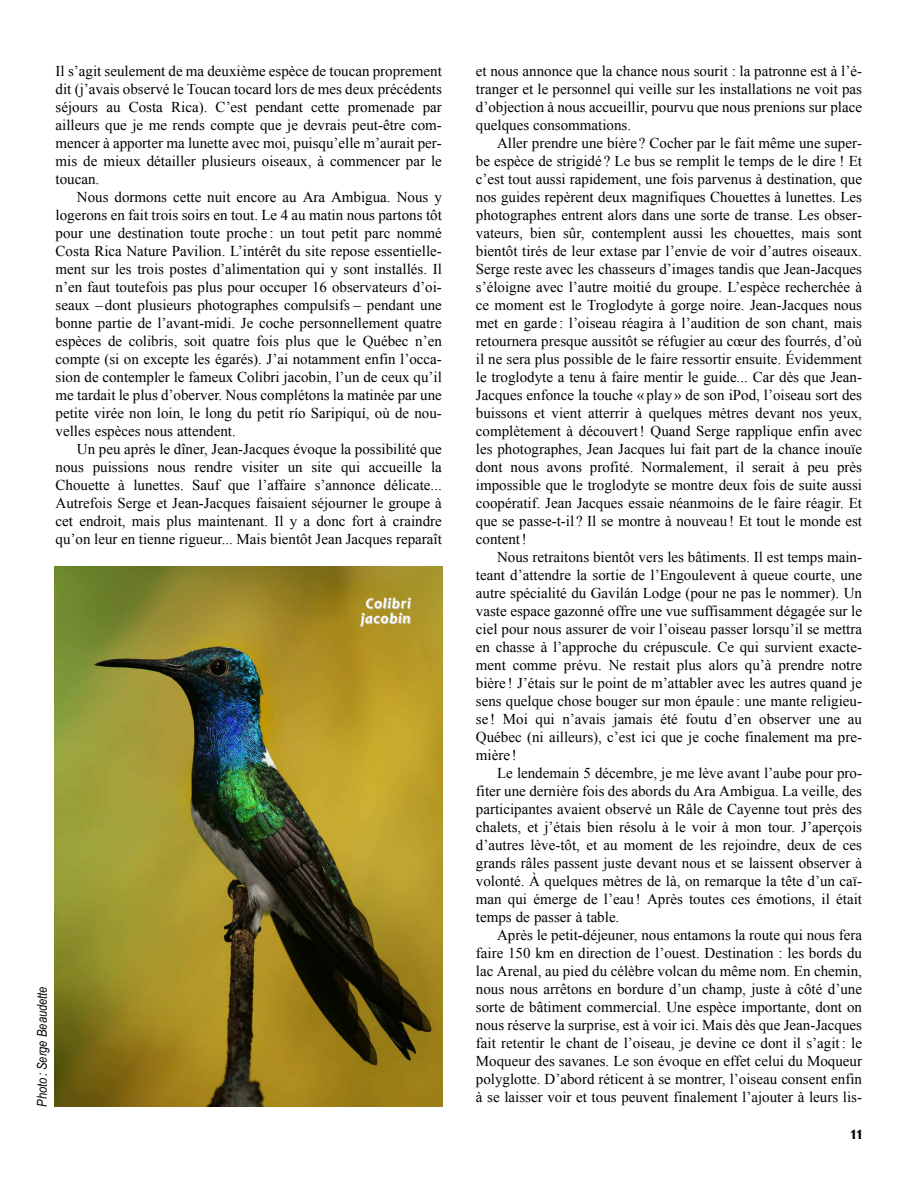
<style>
.page{position:relative;width:918px;height:1188px;background:#fff}
.page>*{position:absolute;margin:0;border:0;box-sizing:border-box;transform-origin:0 0}
.t1{font:700 18px "Candara";color:#000}
.t2{font:15px/18px "Times New Roman";color:#000;text-align:justify}
.t3{font:italic 700 15px/15px "Candara";letter-spacing:.05em;color:#fff;text-align:center}
.t4{font:italic 13.5px "Arial Narrow";color:#000}
</style>
<div class="page">
<img style="left:54px;top:566px;width:388px;height:540px">
<p class="t2" style="left:56px;top:62px;width:388px">Il s’agit seulement de ma deuxième espèce de toucan proprement dit (j’avais observé le Toucan tocard lors de mes deux précédents séjours au Costa Rica). C’est pendant cette promenade par ailleurs que je me rends compte que je devrais peut-être com&shy;mencer à apporter ma lunette avec moi, puisqu’elle m’aurait per&shy;mis de mieux détailler plusieurs oiseaux, à commencer par le toucan.</p>
<p class="t2" style="left:56px;top:188px;width:388px;text-indent:21px">Nous dormons cette nuit encore au Ara Ambigua. Nous y logerons en fait trois soirs en tout. Le 4 au matin nous partons tôt pour une destination toute proche : un tout petit parc nommé Costa Rica Nature Pavilion. L’intérêt du site repose essentielle&shy;ment sur les trois postes d’alimentation qui y sont installés. Il n’en faut toutefois pas plus pour occuper 16 observateurs d’oi&shy;seaux – dont plusieurs photographes compulsifs – pendant une bonne partie de l’avant-midi. Je coche personnellement quatre espèces de colibris, soit quatre fois plus que le Québec n’en compte (si on excepte les égarés). J’ai notamment enfin l’occa&shy;sion de contempler le fameux Colibri jacobin, l’un de ceux qu’il me tardait le plus d’oberver. Nous complétons la matinée par une petite virée non loin, le long du petit río Saripiquí, où de nou&shy;velles espèces nous attendent.</p>
<p class="t2" style="left:56px;top:440px;width:388px;text-indent:21px">Un peu après le dîner, Jean-Jacques évoque la possibilité que nous puissions nous rendre visiter un site qui accueille la Chouette à lunettes. Sauf que l’affaire s’annonce délicate...<br>Autrefois Serge et Jean-Jacques faisaient séjourner le groupe à cet endroit, mais plus maintenant. Il y a donc fort à craindre qu’on leur en tienne rigueur... Mais bientôt Jean Jacques reparaît</p>
<p class="t4" style="left:34px;top:1107px;width:122px;rotate:-90deg">Photo : Serge Beaudette</p>
<p class="t3" style="left:361px;top:596px;width:51px">Colibri jacobin</p>
<p class="t2" style="left:476px;top:62px;width:388px">et nous annonce que la chance nous sourit : la patronne est à l’é&shy;tranger et le personnel qui veille sur les installations ne voit pas d’objection à nous accueillir, pourvu que nous prenions sur place quelques consommations.</p>
<p class="t2" style="left:476px;top:134px;width:388px;text-indent:21px">Aller prendre une bière ? Cocher par le fait même une super&shy;be espèce de strigidé ? Le bus se remplit le temps de le dire ! Et c’est tout aussi rapidement, une fois parvenus à destination, que nos guides repèrent deux magnifiques Chouettes à lunettes. Les photographes entrent alors dans une sorte de transe. Les obser&shy;vateurs, bien sûr, contemplent aussi les chouettes, mais sont bientôt tirés de leur extase par l’envie de voir d’autres oiseaux.<br>Serge reste avec les chasseurs d’images tandis que Jean-Jacques s’éloigne avec l’autre moitié du groupe. L’espèce recherchée à ce moment est le Troglodyte à gorge noire. Jean-Jacques nous met en garde : l’oiseau réagira à l’audition de son chant, mais retournera presque aussitôt se réfugier au cœur des fourrés, d’où il ne sera plus possible de le faire ressortir ensuite. Évidemment le troglodyte a tenu à faire mentir le guide... Car dès que Jean-Jacques enfonce la touche «play» de son iPod, l’oiseau sort des buissons et vient atterrir à quelques mètres devant nos yeux, complètement à découvert! Quand Serge rapplique enfin avec les photographes, Jean Jacques lui fait part de la chance inouïe dont nous avons profité. Normalement, il serait à peu près impossible que le troglodyte se montre deux fois de suite aussi coopératif. Jean Jacques essaie néanmoins de le faire réagir. Et que se passe-t-il ? Il se montre à nouveau! Et tout le monde est content!</p>
<p class="t2" style="left:476px;top:548px;width:388px;text-indent:21px">Nous retraitons bientôt vers les bâtiments. Il est temps main&shy;teant d’attendre la sortie de l’Engoulevent à queue courte, une autre spécialité du Gavilán Lodge (pour ne pas le nommer). Un vaste espace gazonné offre une vue suffisamment dégagée sur le ciel pour nous assurer de voir l’oiseau passer lorsqu’il se mettra en chasse à l’approche du crépuscule. Ce qui survient exacte&shy;ment comme prévu. Ne restait plus alors qu’à prendre notre bière ! J’étais sur le point de m’attabler avec les autres quand je sens quelque chose bouger sur mon épaule : une mante religieu&shy;se ! Moi qui n’avais jamais été foutu d’en observer une au Québec (ni ailleurs), c’est ici que je coche finalement ma pre&shy;mière !</p>
<p class="t2" style="left:476px;top:764px;width:388px;text-indent:21px">Le lendemain 5 décembre, je me lève avant l’aube pour pro&shy;fiter une dernière fois des abords du Ara Ambigua. La veille, des participantes avaient observé un Râle de Cayenne tout près des chalets, et j’étais bien résolu à le voir à mon tour. J’aperçois d’autres lève-tôt, et au moment de les rejoindre, deux de ces grands râles passent juste devant nous et se laissent observer à volonté. À quelques mètres de là, on remarque la tête d’un caï&shy;man qui émerge de l’eau! Après toutes ces émotions, il était temps de passer à table.</p>
<p class="t2" style="left:476px;top:926px;width:388px;text-indent:21px">Après le petit-déjeuner, nous entamons la route qui nous fera faire 150 km en direction de l’ouest. Destination : les bords du lac Arenal, au pied du célèbre volcan du même nom. En chemin, nous nous arrêtons en bordure d’un champ, juste à côté d’une sorte de bâtiment commercial. Une espèce importante, dont on nous réserve la surprise, est à voir ici. Mais dès que Jean-Jacques fait retentir le chant de l’oiseau, je devine ce dont il s’agit: le Moqueur des savanes. Le son évoque en effet celui du Moqueur polyglotte. D’abord réticent à se montrer, l’oiseau consent enfin à se laisser voir et tous peuvent finalement l’ajouter à leurs lis-</p>
<p class="t1" style="left:850px;top:1122px;width:14px">11</p>
</div>
